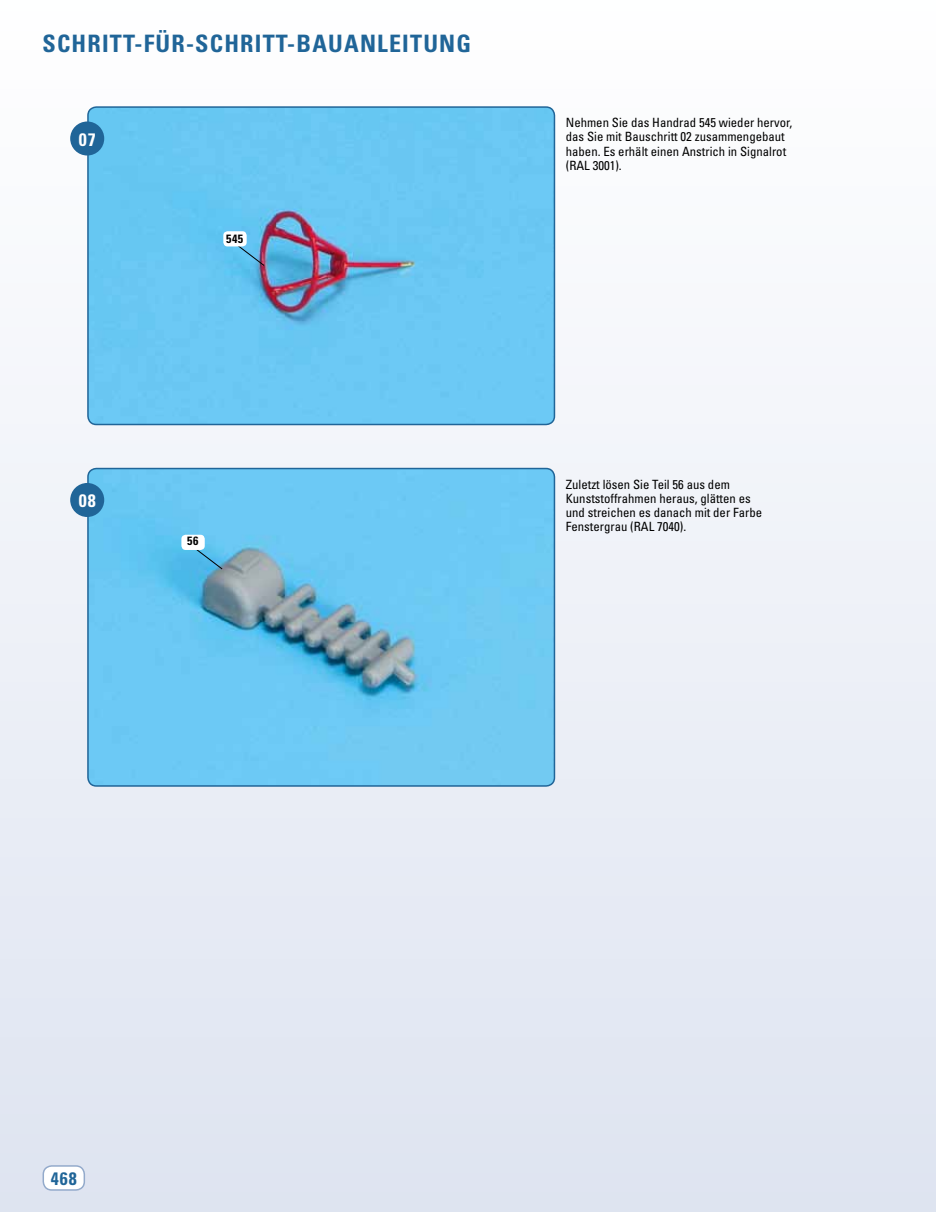
<style>
.page{position:relative;width:936px;height:1212px;background:#fff}
.page>*{position:absolute;margin:0;border:0;box-sizing:border-box;transform-origin:0 0}
.t1{font:700 condensed 24px "Univers";letter-spacing:.05em;color:#206598}
.t2{font:700 condensed 18px "Univers";color:#fff}
.t3{font:700 condensed 18px "Univers";color:#206598}
.t4{font:condensed 12.75px/14.2px "Univers";color:#000}
.t5{font:700 condensed 12px "Univers";color:#000}
</style>
<div class="page">
<div style="left:0;top:0;width:935px;height:1212px;background:linear-gradient(to bottom,#fff,#dee4f0)"></div>
<div style="left:43px;top:1166px;width:41px;height:24px;background:#fff;border-radius:9px"></div>
<div style="left:43px;top:1165px;width:42px;height:26px;border:2px solid #93aacb;border-radius:9px"></div>
<img style="left:88px;top:107px;width:466px;height:317px">
<div style="left:87px;top:106px;width:468px;height:319px;border:2px solid #206598;border-radius:9px"></div>
<div style="left:70px;top:121px;width:34px;height:35px;background:#206598;border-radius:50%"></div>
<img style="left:88px;top:468px;width:466px;height:318px">
<div style="left:87px;top:468px;width:468px;height:319px;border:2px solid #206598;border-radius:9px"></div>
<div style="left:70px;top:483px;width:34px;height:34px;background:#206598;border-radius:50%"></div>
<svg style="left:234px;top:242px;width:31px;height:25px"></svg>
<div style="left:223px;top:231px;width:24px;height:15px;background:#fff;border-radius:4px"></div>
<svg style="left:192px;top:546px;width:31px;height:24px"></svg>
<div style="left:181px;top:535px;width:24px;height:15px;background:#fff;border-radius:4px"></div>
<h1 class="t1" style="left:43px;top:29px;width:28px">SCHRI</h1>
<h1 class="t1" style="left:110px;top:29px;width:114px">TT-FÜR-SCHRI</h1>
<h1 class="t1" style="left:263px;top:29px;width:210px">TT-BAUAN LEITUN G</h1>
<h2 class="t2" style="left:79px;top:128px;width:18px">07</h2>
<p class="t5" style="left:226px;top:231px;width:19px">545</p>
<h2 class="t2" style="left:79px;top:490px;width:18px">08</h2>
<p class="t5" style="left:187px;top:533px;width:13px">56</p>
<p class="t4" style="left:566px;top:115px;width:228px">Nehmen Sie das Handrad 545 wieder hervor, das Sie mit Bauschritt 02 zusammengebaut haben. Es erhält einen Anstrich in Signalrot (RAL 3001).</p>
<p class="t4" style="left:566px;top:477px;width:198px">Zuletzt lösen Sie Teil 56 aus dem<br>Kunststoffrahmen heraus, glätten es und streichen es danach mit der Farbe<br>Fenstergrau (RAL 7040).</p>
<h2 class="t3" style="left:51px;top:1167px;width:27px">468</h2>
</div>
